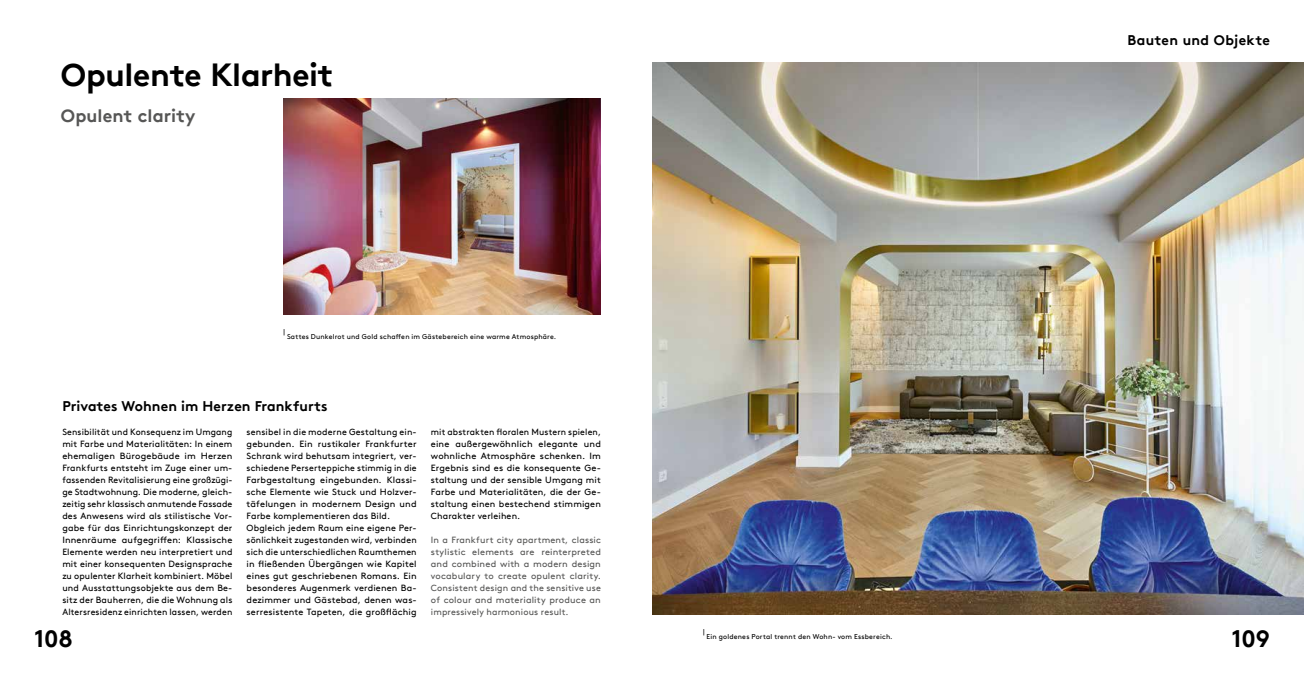
<style>
.page{position:relative;width:1304px;height:681px;background:#fff}
.page>*{position:absolute;margin:0;border:0;box-sizing:border-box;transform-origin:0 0}
.t1{font:700 32px "BDIA Brown TT";letter-spacing:-.01em;color:#000}
.t2{font:700 24px "BDIA Brown TT";color:#000}
.t3{font:700 18px "BDIA Brown TT";letter-spacing:.005em;color:#575756}
.t4{font:700 14px "BDIA Brown TT";letter-spacing:.005em;color:#000}
.t5{font:9px/12px "BDIA Brown TT";letter-spacing:.015em;color:#000;text-align:justify}
.t6{font:9px/12px "BDIA Brown TT";letter-spacing:.015em;color:#575756;text-align:justify}
.t7{font:7px "BDIA Brown TT";letter-spacing:.025em;color:#000}
</style>
<div class="page">
<img style="left:652px;top:62px;width:652px;height:552px">
<img style="left:283px;top:98px;width:318px;height:217px">
<h1 class="t1" style="left:61px;top:56px;width:274px">Opulente Klarheit</h1>
<h3 class="t3" style="left:61px;top:105px;width:136px">Opulent clarity</h3>
<p class="t7" style="left:283px;top:327px;width:3px">|</p>
<p class="t7" style="left:287px;top:332px;width:271px">Sattes Dunkelrot und Gold schaffen im Gästebereich eine warme Atmosphäre.</p>
<h3 class="t4" style="left:62px;top:397px;width:267px">Privates Wohnen im Herzen Frankfurts</h3>
<p class="t5" style="left:62px;top:425px;width:172px">Sensibilität und Konsequenz im Umgang mit Farbe und Materialitäten: In einem ehemaligen Bürogebäude im Herzen Frankfurts entsteht im Zuge einer um&shy;fassenden Revitalisierung eine großzügi&shy;ge Stadtwohnung. Die moderne, gleich&shy;zeitig sehr klassisch anmutende Fassade des Anwesens wird als stilistische Vor&shy;gabe für das Einrichtungskonzept der Innenräume aufgegriffen: Klassische Elemente werden neu interpretiert und mit einer konsequenten Designsprache zu opulenter Klarheit kombiniert. Möbel und Ausstattungsobjekte aus dem Be&shy;sitz der Bauherren, die die Wohnung als Altersresidenz einrichten lassen, werden</p>
<p class="t5" style="left:247px;top:425px;width:172px;text-align:left">sensibel in die moderne Gestaltung ein&shy;gebunden. Ein rustikaler Frankfurter Schrank wird behutsam integriert, ver&shy;schiedene Perserteppiche stimmig in die Farbgestaltung eingebunden. Klassi&shy;sche Elemente wie Stuck und Holzver&shy;täfelungen in modernem Design und Farbe komplementieren das Bild.<br>Obgleich jedem Raum eine eigene Per&shy;sönlichkeit zugestanden wird, verbinden sich die unterschiedlichen Raumthemen in fließenden Übergängen wie Kapitel eines gut geschriebenen Romans. Ein besonderes Augenmerk verdienen Ba&shy;dezimmer und Gästebad, denen was&shy;serresistente Tapeten, die großflächig</p>
<p class="t5" style="left:431px;top:425px;width:172px">mit abstrakten floralen Mustern spielen, eine außergewöhnlich elegante und wohnliche Atmosphäre schenken. Im Ergebnis sind es die konsequente Ge&shy;staltung und der sensible Umgang mit Farbe und Materialitäten, die der Ge&shy;staltung einen bestechend stimmigen Charakter verleihen.</p>
<p class="t6" style="left:431px;top:533px;width:172px">In a Frankfurt city apartment, classic stylistic elements are reinterpreted and combined with a modern design vocabulary to create opulent clarity.<br>Consistent design and the sensitive use of colour and materiality produce an impressively harmonious result.</p>
<h3 class="t4" style="left:1128px;top:31px;width:144px">Bauten und Objekte</h3>
<p class="t7" style="left:703px;top:627px;width:3px">|</p>
<h2 class="t2" style="left:34px;top:623px;width:41px">108</h2>
<h2 class="t2" style="left:1231px;top:623px;width:40px">109</h2>
<p class="t7" style="left:707px;top:632px;width:188px">Ein goldenes Portal trennt den Wohn- vom Essbereich.</p>
</div>
